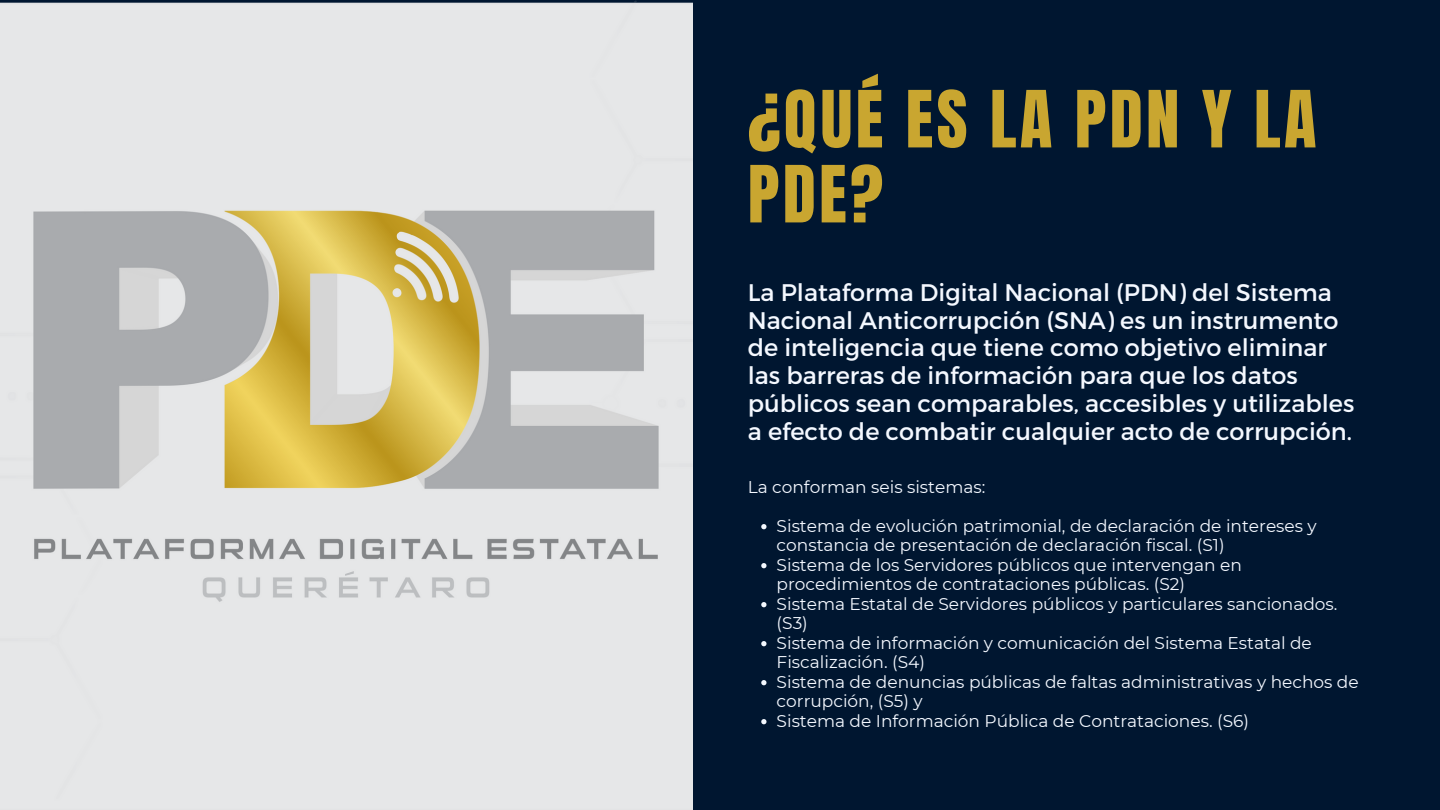
<style>
.page{position:relative;width:1440px;height:810px;background:#001630}
.page>*{position:absolute;margin:0;border:0;box-sizing:border-box;transform-origin:0 0}
.t1{font:67px/75px "Anton";letter-spacing:.05em;color:#c9a630}
.t2{font:24px/27.8px "Montserrat";color:#f4f8ff}
.t3{font:17px/19.5px "Montserrat";color:#f4f8ff}
</style>
<div class="page">
<svg style="left:761px;top:524px;width:6px;height:5px"></svg>
<svg style="left:761px;top:563px;width:6px;height:5px"></svg>
<svg style="left:761px;top:602px;width:6px;height:5px"></svg>
<svg style="left:761px;top:641px;width:6px;height:5px"></svg>
<svg style="left:761px;top:680px;width:6px;height:5px"></svg>
<svg style="left:761px;top:719px;width:6px;height:5px"></svg>
<img style="left:0;top:0;width:692px;height:810px">
<p class="t1" style="left:748px;top:83px;width:570px">¿QUÉ ES LA PDN Y LA<br>PDE?</p>
<p class="t2" style="left:748px;top:277px;width:608px">La Plataforma Digital Nacional (PDN) del Sistema Nacional Anticorrupción (SNA) es un instrumento de inteligencia que tiene como objetivo eliminar las barreras de información para que los datos públicos sean comparables, accesibles y utilizables a efecto de combatir cualquier acto de corrupción.</p>
<p class="t3" style="left:748px;top:477px;width:239px">La conforman seis sistemas:</p>
<p class="t3" style="left:777px;top:516px;width:542px">Sistema de evolución patrimonial, de declaración de intereses y constancia de presentación de declaración fiscal. (S1)</p>
<p class="t3" style="left:777px;top:555px;width:467px">Sistema de los Servidores públicos que intervengan en procedimientos de contrataciones públicas. (S2)</p>
<p class="t3" style="left:777px;top:594px;width:562px">Sistema Estatal de Servidores públicos y particulares sancionados. (S3)</p>
<p class="t3" style="left:777px;top:633px;width:537px">Sistema de información y comunicación del Sistema Estatal de<br>Fiscalización. (S4)</p>
<p class="t3" style="left:777px;top:672px;width:584px">Sistema de denuncias públicas de faltas administrativas y hechos de corrupción, (S5) y</p>
<p class="t3" style="left:777px;top:711px;width:474px">Sistema de Información Pública de Contrataciones. (S6)</p>
</div>
